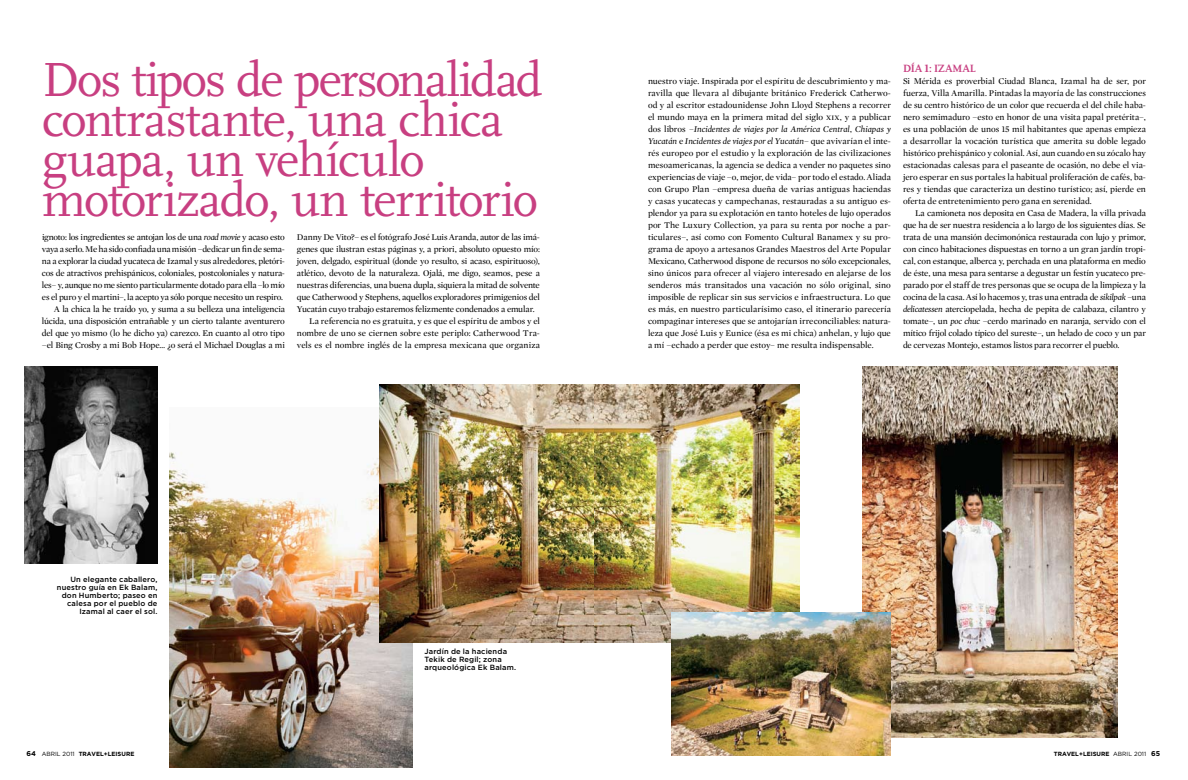
<style>
.page{position:relative;width:1188px;height:780px;background:#fff}
.page>*{position:absolute;margin:0;border:0;box-sizing:border-box;transform-origin:0 0}
.t1{font:50px/40px "Scala";letter-spacing:-.03em;color:#c83f81}
.t2{font:700 11px "Scala";color:#c83f81}
.t3{font:9px/12px "Mercury Display";letter-spacing:-.015em;color:#000;text-align:justify}
.t4{font:9px "Mercury Display";letter-spacing:.005em;color:#000}
.t5{font:500 7.5px/8px "Gotham";letter-spacing:.02em;color:#000}
.t6{font:700 6px "Gotham";color:#000}
.t7{font:6px "Gotham";color:#000}
.s1{font-style:italic}
.s2{font-family:"Mercury Display Roman SC"}
.s3{font-family:"Mercury Display";font-size:12px}
.s4{font-weight:700;font-size:7px}
.s5{font-weight:400}
.s6{font-size:7px}
</style>
<div class="page">
<img style="left:24px;top:366px;width:134px;height:198px">
<img style="left:170px;top:452px;width:242px;height:316px">
<img style="left:379px;top:384px;width:420px;height:258px">
<img style="left:863px;top:366px;width:255px;height:372px">
<img style="left:672px;top:612px;width:219px;height:144px">
<h1 class="t1" style="left:42px;top:61px;width:502px">Dos tipos de personalidad contrastante, una chica guapa, un vehículo motorizado, un territorio</h1>
<p class="t3" style="left:42px;top:231px;width:245px;text-align:right">ignoto: los ingredientes se antojan los de una <span class="s1">road movie</span> y acaso esto vaya a serlo. Me ha sido confiada una misión –dedicar un fin de sema&shy;na a explorar la ciudad yucateca de Izamal y sus alrededores, pletóri&shy;cos de atractivos prehispánicos, coloniales, postcoloniales y natura&shy;les– y, aunque no me siento particularmente dotado para ella –lo mío es el puro y el martini–, la acepto ya sólo porque necesito un respiro.<br>A la chica la he traído yo, y suma a su belleza una inteligencia lúcida, una disposición entrañable y un cierto talante aventurero del que yo mismo (lo he dicho ya) carezco. En cuanto al otro tipo –el Bing Crosby a mi Bob Hope… ¿o será el Michael Douglas a mi</p>
<p class="t3" style="left:297px;top:231px;width:245px">Danny De Vito?– es el fotógrafo José Luis Aranda, autor de las imá-</p>
<p class="t3" style="left:297px;top:243px;width:244px">genes que ilustran estas páginas y, a priori, absoluto opuesto mío:</p>
<p class="t3" style="left:297px;top:255px;width:244px">joven, delgado, espiritual (donde yo resulto, si acaso, espirituoso),</p>
<p class="t3" style="left:297px;top:267px;width:244px">atlético, devoto de la naturaleza. Ojalá, me digo, seamos, pese a</p>
<p class="t3" style="left:297px;top:279px;width:244px">nuestras diferencias, una buena dupla, siquiera la mitad de solvente</p>
<p class="t3" style="left:297px;top:291px;width:244px">que Catherwood y Stephens, aquellos exploradores primigenios del</p>
<p class="t3" style="left:297px;top:303px;width:239px">Yucatán cuyo trabajo estaremos felizmente condenados a emular.</p>
<p class="t4" style="left:309px;top:316px;width:232px">La referencia no es gratuita, y es que el espíritu de ambos y el</p>
<p class="t3" style="left:297px;top:327px;width:245px">nombre de uno se ciernen sobre este periplo: Catherwood Tra-</p>
<p class="t3" style="left:297px;top:339px;width:244px">vels es el nombre inglés de la empresa mexicana que organiza</p>
<p class="t5" style="left:57px;top:575px;width:102px;text-align:right">Un elegante caballero, nuestro guía en Ek Balam, don Humberto; paseo en calesa por el pueblo de<br>Izamal al caer el sol.</p>
<p class="t5" style="left:424px;top:647px;width:93px">Jardín de la hacienda<br>Tekik de Regil; zona arqueológica Ek Balam.</p>
<p class="t3" style="left:648px;top:75px;width:244px">nuestro viaje. Inspirada por el espíritu de descubrimiento y ma&shy;ravilla que llevara al dibujante británico Frederick Catherwo&shy;od y al escritor estadounidense John Lloyd Stephens a recorrer el mundo maya en la primera mitad del siglo <span class="s2">xix</span>, y a publicar dos libros –<span class="s1">Incidentes de viajes por la América Central, Chiapas y Yucatán</span> e <span class="s1">Incidentes de viajes por el Yucatán</span>– que avivarían el inte&shy;rés europeo por el estudio y la exploración de las civilizaciones mesoamericanas, la agencia se dedica a vender no paquetes sino experiencias de viaje –o, mejor, de vida– por todo el estado. Aliada con Grupo Plan –empresa dueña de varias antiguas haciendas y casas yucatecas y campechanas, restauradas a su antiguo es&shy;plendor ya para su explotación en tanto hoteles de lujo operados por The Luxury Collection, ya para su renta por noche a par&shy;ticulares–, así como con Fomento Cultural Banamex y su pro&shy;grama de apoyo a artesanos Grandes Maestros del Arte Popular Mexicano, Catherwood dispone de recursos no sólo excepcionales, sino únicos para ofrecer al viajero interesado en alejarse de los senderos más transitados una vacación no sólo original, sino imposible de replicar sin sus servicios e infraestructura. Lo que es más, en nuestro particularísimo caso, el itinerario parecería compaginar intereses que se antojarían irreconciliables: natura&shy;leza que José Luis y Eunice (ésa es mi chica) anhelan, y lujo que a mí –echado a perder que estoy– me resulta indispensable.</p>
<p class="t2" style="left:903px;top:62px;width:74px">DÍA <span class="s3">1</span>: IZAMAL</p>
<p class="t3" style="left:903px;top:75px;width:244px">Si Mérida es proverbial Ciudad Blanca, Izamal ha de ser, por fuerza, Villa Amarilla. Pintadas la mayoría de las construcciones de su centro histórico de un color que recuerda el del chile haba&shy;nero semimaduro –esto en honor de una visita papal pretérita–, es una población de unos 15 mil habitantes que apenas empieza a desarrollar la vocación turística que amerita su doble legado histórico prehispánico y colonial. Así, aun cuando en su zócalo hay estacionadas calesas para el paseante de ocasión, no debe el via&shy;jero esperar en sus portales la habitual proliferación de cafés, ba&shy;res y tiendas que caracteriza un destino turístico; así, pierde en oferta de entretenimiento pero gana en serenidad.</p>
<p class="t3" style="left:903px;top:207px;width:244px;text-indent:12px">La camioneta nos deposita en Casa de Madera, la villa privada que ha de ser nuestra residencia a lo largo de los siguientes días. Se trata de una mansión decimonónica restaurada con lujo y primor, con cinco habitaciones dispuestas en torno a un gran jardín tropi&shy;cal, con estanque, alberca y, perchada en una plataforma en medio de éste, una mesa para sentarse a degustar un festín yucateco pre&shy;parado por el staff de tres personas que se ocupa de la limpieza y la cocina de la casa. Así lo hacemos y, tras una entrada de <span class="s1">sikilpak</span> –una <span class="s1">delicatessen</span> aterciopelada, hecha de pepita de calabaza, cilantro y tomate–, un <span class="s1">poc chuc</span> –cerdo marinado en naranja, servido con el mítico frijol colado típico del sureste–, un helado de coco y un par de cervezas Montejo, estamos listos para recorrer el pueblo.</p>
<p class="t7" style="left:26px;top:751px;width:21px"><span class="s4">64</span> ABRIL</p>
<p class="t6" style="left:63px;top:750px;width:73px"><span class="s5">2011</span> TRAVEL+LEISURE</p>
<p class="t6" style="left:1054px;top:750px;width:108px">TRAVEL+LEISURE <span class="s5">abril 2011</span> <span class="s6">65</span></p>
</div>
